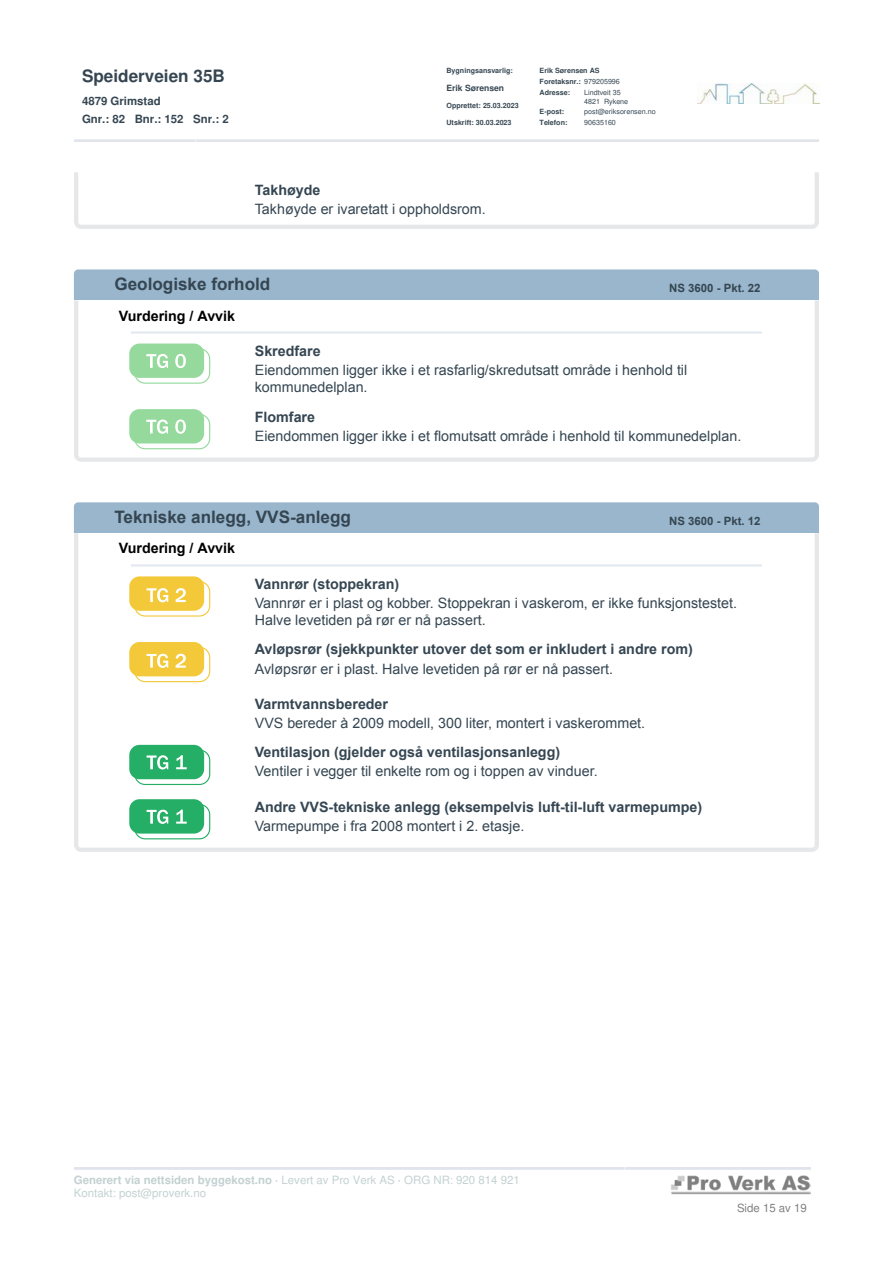
<style>
.page{position:relative;width:893px;height:1263px;background:#fff}
.page>*{position:absolute;margin:0;border:0;box-sizing:border-box;transform-origin:0 0}
.t1{font:700 17.1px "Arial";color:#354652}
.t2{font:700 17.1px "Helvetica";color:#354652}
.t3{font:14.25px/17.1px "Arial";color:#354652}
.t4{font:700 14.25px "Arial";color:#354652}
.t5{font:700 14.25px "Arial";color:#000}
.t6{font:11.4px/13.6px "Helvetica";color:#c3d1d1}
.t7{font:700 11.4px/17.7px "Helvetica";color:#354652}
.t8{font:700 11.4px "Arial";color:#354652}
.t9{font:11.4px "Helvetica";color:#808080}
.t10{font:700 8.55px "Helvetica";color:#354652}
.t11{font:700 7.2px/10.6px "Helvetica";color:#354652}
.t12{font:7.2px/8.6px "Helvetica";color:#354652}
.s1{font-weight:400}
.s2{font-weight:700}
</style>
<div class="page">
<svg style="left:74px;top:139px;width:745px;height:3px;background:#e3e6ed"></svg>
<img style="left:698px;top:84px;width:121px;height:20px">
<svg style="left:74px;top:172px;width:745px;height:57px"></svg>
<svg style="left:74px;top:269px;width:745px;height:193px"></svg>
<svg style="left:74px;top:502px;width:745px;height:350px"></svg>
<hr style="left:74px;top:1167px;width:737px;height:3px;background:#e2e6ec">
<img style="left:671px;top:1175px;width:140px;height:19px">
<p class="t2" style="left:82px;top:69px;width:144px">Speiderveien 35B</p>
<p class="t7" style="left:82px;top:93px;width:148px">4879 Grimstad<br>Gnr.: 82 Bnr.: 152 Snr.: 2</p>
<p class="t11" style="left:446px;top:66px;width:68px">Bygningsansvarlig:</p>
<p class="t10" style="left:446px;top:85px;width:59px">Erik Sørensen</p>
<p class="t11" style="left:446px;top:101px;width:74px">Opprettet: 25.03.2023</p>
<p class="t11" style="left:446px;top:118px;width:67px">Utskrift: 30.03.2023</p>
<p class="t11" style="left:540px;top:66px;width:82px">Erik Sørensen AS<br>Foretaksnr.: <span class="s1">979205996</span></p>
<p class="t11" style="left:540px;top:88px;width:32px">Adresse:</p>
<p class="t12" style="left:584px;top:89px;width:46px">Lindtveit 35<br>4821 Rykene</p>
<p class="t11" style="left:540px;top:107px;width:26px">E-post:</p>
<p class="t12" style="left:584px;top:108px;width:73px">post@eriksorensen.no</p>
<p class="t11" style="left:540px;top:118px;width:29px">Telefon:</p>
<p class="t12" style="left:584px;top:119px;width:33px">90635160</p>
<p class="t4" style="left:255px;top:180px;width:67px">Takhøyde</p>
<p class="t3" style="left:255px;top:200px;width:232px">Takhøyde er ivaretatt i oppholdsrom.</p>
<p class="t1" style="left:114px;top:272px;width:158px">Geologiske forhold</p>
<p class="t8" style="left:669px;top:280px;width:93px">NS 3600 - Pkt. 22</p>
<p class="t5" style="left:119px;top:306px;width:118px">Vurdering / Avvik</p>
<p class="t4" style="left:255px;top:341px;width:67px">Skredfare</p>
<p class="t3" style="left:255px;top:361px;width:434px">Eiendommen ligger ikke i et rasfarlig/skredutsatt område i henhold til kommunedelplan.</p>
<p class="t4" style="left:255px;top:407px;width:62px">Flomfare</p>
<p class="t3" style="left:255px;top:427px;width:488px">Eiendommen ligger ikke i et flomutsatt område i henhold til kommunedelplan.</p>
<p class="t1" style="left:114px;top:505px;width:238px">Tekniske anlegg, VVS-anlegg</p>
<p class="t8" style="left:669px;top:513px;width:93px">NS 3600 - Pkt. 12</p>
<p class="t5" style="left:119px;top:538px;width:118px">Vurdering / Avvik</p>
<p class="t4" style="left:255px;top:574px;width:146px">Vannrør (stoppekran)</p>
<p class="t3" style="left:255px;top:594px;width:484px">Vannrør er i plast og kobber. Stoppekran i vaskerom, er ikke funksjonstestet.<br>Halve levetiden på rør er nå passert.</p>
<p class="t4" style="left:255px;top:639px;width:440px">Avløpsrør (sjekkpunkter utover det som er inkludert i andre rom)</p>
<p class="t3" style="left:255px;top:660px;width:360px">Avløpsrør er i plast. Halve levetiden på rør er nå passert.</p>
<p class="t4" style="left:255px;top:694px;width:135px">Varmtvannsbereder</p>
<p class="t3" style="left:255px;top:714px;width:392px">VVS bereder à 2009 modell, 300 liter, montert i vaskerommet.</p>
<p class="t4" style="left:255px;top:742px;width:307px">Ventilasjon (gjelder også ventilasjonsanlegg)</p>
<p class="t3" style="left:255px;top:763px;width:344px">Ventiler i vegger til enkelte rom og i toppen av vinduer.</p>
<p class="t4" style="left:255px;top:797px;width:449px">Andre VVS-tekniske anlegg (eksempelvis luft-til-luft varmepumpe)</p>
<p class="t3" style="left:255px;top:817px;width:271px">Varmepumpe i fra 2008 montert i 2. etasje.</p>
<p class="t6" style="left:74px;top:1174px;width:447px"><span class="s2">Generert via nettsiden byggekost.no ·</span> Levert av Pro Verk AS <span class="s2">·</span> ORG NR: 920 814 921<br>Kontakt: post@proverk.no</p>
<p class="t9" style="left:737px;top:1204px;width:71px">Side 15 av 19</p>
</div>
